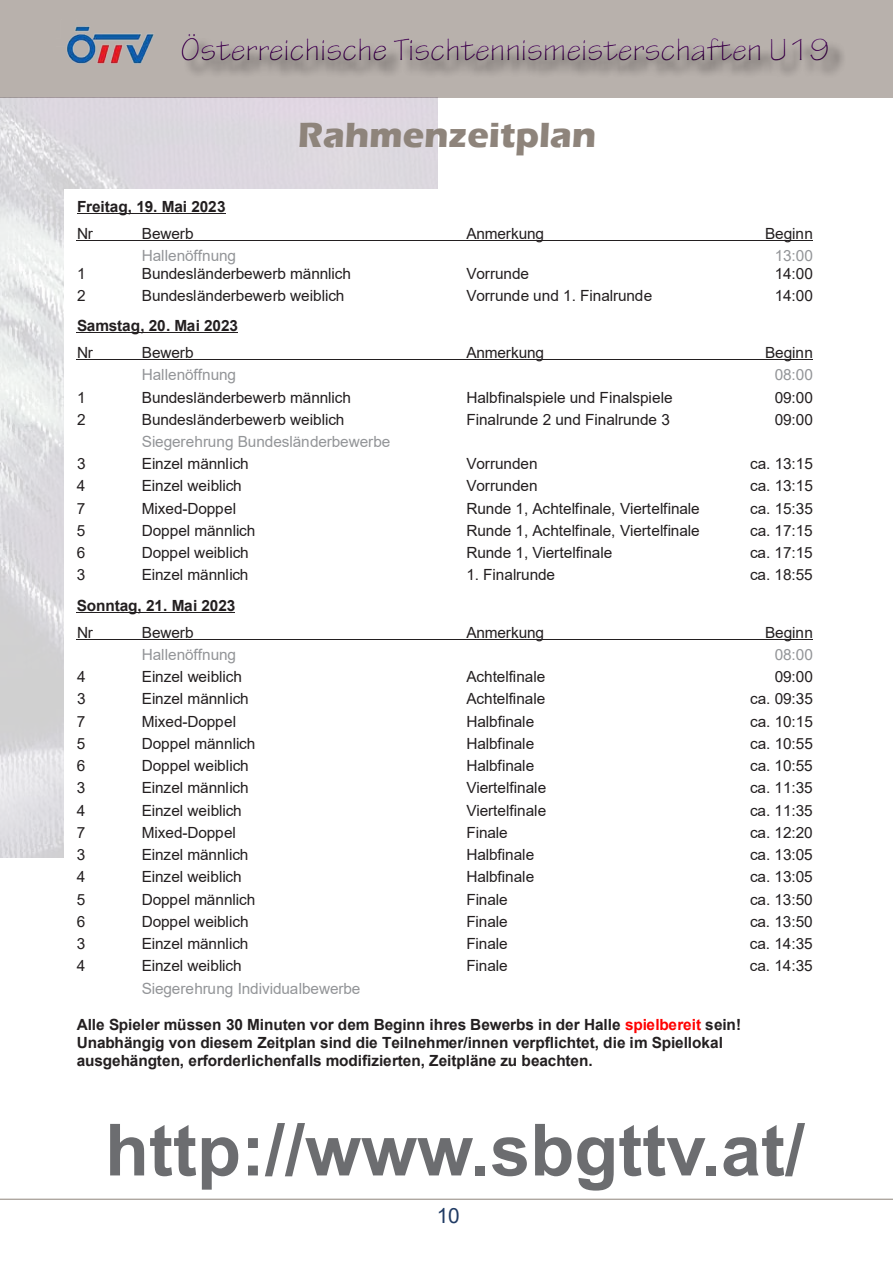
<style>
.page{position:relative;width:893px;height:1263px;background:#fff}
.page>*{position:absolute;margin:0;border:0;box-sizing:border-box;transform-origin:0 0}
.t1{font:700 72px "Arial";color:#6c6d70}
.t2{font:700 36px "Eras ITC";color:#8e847b}
.t3{font:33px "Tekton Pro";color:#4a1156}
.t4{font:21px "Arial";color:#203b64}
.t5{font:15.45px "Arial";letter-spacing:-.01em;color:#231f20}
.t6{font:700 15.45px/18.1px "Arial";letter-spacing:-.01em;color:#231f20}
.t7{font:15.45px "Arial";letter-spacing:-.01em;color:#939598}
.s1{color:#f00}
</style>
<div class="page">
<div style="left:0;top:0;width:893px;height:97px;background:#b8b1ac"></div>
<hr style="left:0;top:1199px;width:893px;height:1px;background:#8e847b">
<img style="left:0;top:97px;width:438px;height:761px">
<div style="left:184px;top:36px;width:663px;height:42px;background:#b3aca7"></div>
<div style="left:174px;top:26px;width:665px;height:45px;background:#231f20;opacity:.75"></div>
<img style="left:67px;top:26px;width:87px;height:38px">
<div style="left:64px;top:189px;width:764px;height:896px;background:#fff"></div>
<hr style="left:77px;top:213px;width:148px;height:1px;background:#231f20">
<hr style="left:77px;top:240px;width:736px;height:1px;background:#231f20">
<hr style="left:77px;top:332px;width:161px;height:1px;background:#231f20">
<hr style="left:77px;top:359px;width:736px;height:1px;background:#231f20">
<hr style="left:77px;top:612px;width:158px;height:1px;background:#231f20">
<hr style="left:77px;top:639px;width:736px;height:1px;background:#231f20">
<h3 class="t3" style="left:180px;top:31px;width:651px">Österreichische Tischtennismeisterschaften U19</h3>
<h2 class="t2" style="left:298px;top:115px;width:300px">Rahmenzeitplan</h2>
<p class="t6" style="left:77px;top:197px;width:150px">Freitag, 19. Mai 2023</p>
<p class="t5" style="left:77px;top:223px;width:18px">Nr</p>
<p class="t5" style="left:142px;top:223px;width:53px">Bewerb</p>
<p class="t5" style="left:466px;top:223px;width:79px">Anmerkung</p>
<p class="t5" style="left:765px;top:223px;width:49px">Beginn</p>
<p class="t7" style="left:142px;top:245px;width:96px">Hallenöffnung</p>
<p class="t7" style="left:775px;top:245px;width:40px">13:00</p>
<p class="t5" style="left:77px;top:263px;width:10px">1</p>
<p class="t5" style="left:142px;top:263px;width:211px">Bundesländerbewerb männlich</p>
<p class="t5" style="left:466px;top:263px;width:64px">Vorrunde</p>
<p class="t5" style="left:775px;top:263px;width:40px">14:00</p>
<p class="t5" style="left:77px;top:285px;width:10px">2</p>
<p class="t5" style="left:142px;top:285px;width:204px">Bundesländerbewerb weiblich</p>
<p class="t5" style="left:466px;top:285px;width:187px">Vorrunde und 1. Finalrunde</p>
<p class="t5" style="left:775px;top:285px;width:40px">14:00</p>
<p class="t6" style="left:77px;top:317px;width:163px">Samstag, 20. Mai 2023</p>
<p class="t5" style="left:77px;top:342px;width:18px">Nr</p>
<p class="t5" style="left:142px;top:342px;width:53px">Bewerb</p>
<p class="t5" style="left:466px;top:342px;width:79px">Anmerkung</p>
<p class="t5" style="left:765px;top:342px;width:49px">Beginn</p>
<p class="t7" style="left:142px;top:364px;width:96px">Hallenöffnung</p>
<p class="t7" style="left:775px;top:364px;width:40px">08:00</p>
<p class="t5" style="left:77px;top:387px;width:10px">1</p>
<p class="t5" style="left:142px;top:387px;width:211px">Bundesländerbewerb männlich</p>
<p class="t5" style="left:466px;top:387px;width:208px">Halbfinalspiele und Finalspiele</p>
<p class="t5" style="left:775px;top:387px;width:40px">09:00</p>
<p class="t5" style="left:77px;top:409px;width:10px">2</p>
<p class="t5" style="left:142px;top:409px;width:204px">Bundesländerbewerb weiblich</p>
<p class="t5" style="left:466px;top:409px;width:205px">Finalrunde 2 und Finalrunde 3</p>
<p class="t5" style="left:775px;top:409px;width:40px">09:00</p>
<p class="t7" style="left:142px;top:431px;width:250px">Siegerehrung Bundesländerbewerbe</p>
<p class="t5" style="left:77px;top:453px;width:10px">3</p>
<p class="t5" style="left:142px;top:453px;width:108px">Einzel männlich</p>
<p class="t5" style="left:466px;top:453px;width:73px">Vorrunden</p>
<p class="t5" style="left:750px;top:453px;width:64px">ca. 13:15</p>
<p class="t5" style="left:77px;top:475px;width:10px">4</p>
<p class="t5" style="left:142px;top:475px;width:102px">Einzel weiblich</p>
<p class="t5" style="left:466px;top:475px;width:73px">Vorrunden</p>
<p class="t5" style="left:750px;top:475px;width:64px">ca. 13:15</p>
<p class="t5" style="left:77px;top:498px;width:10px">7</p>
<p class="t5" style="left:142px;top:498px;width:96px">Mixed-Doppel</p>
<p class="t5" style="left:466px;top:498px;width:235px">Runde 1, Achtelfinale, Viertelfinale</p>
<p class="t5" style="left:750px;top:498px;width:64px">ca. 15:35</p>
<p class="t5" style="left:77px;top:520px;width:10px">5</p>
<p class="t5" style="left:142px;top:520px;width:115px">Doppel männlich</p>
<p class="t5" style="left:466px;top:520px;width:235px">Runde 1, Achtelfinale, Viertelfinale</p>
<p class="t5" style="left:750px;top:520px;width:64px">ca. 17:15</p>
<p class="t5" style="left:77px;top:542px;width:10px">6</p>
<p class="t5" style="left:142px;top:542px;width:108px">Doppel weiblich</p>
<p class="t5" style="left:466px;top:542px;width:147px">Runde 1, Viertelfinale</p>
<p class="t5" style="left:750px;top:542px;width:64px">ca. 17:15</p>
<p class="t5" style="left:77px;top:564px;width:10px">3</p>
<p class="t5" style="left:142px;top:564px;width:108px">Einzel männlich</p>
<p class="t5" style="left:466px;top:564px;width:90px">1. Finalrunde</p>
<p class="t5" style="left:750px;top:564px;width:64px">ca. 18:55</p>
<p class="t6" style="left:77px;top:596px;width:160px">Sonntag, 21. Mai 2023</p>
<p class="t5" style="left:77px;top:622px;width:18px">Nr</p>
<p class="t5" style="left:142px;top:622px;width:53px">Bewerb</p>
<p class="t5" style="left:466px;top:622px;width:79px">Anmerkung</p>
<p class="t5" style="left:765px;top:622px;width:49px">Beginn</p>
<p class="t7" style="left:142px;top:644px;width:96px">Hallenöffnung</p>
<p class="t7" style="left:775px;top:644px;width:40px">08:00</p>
<p class="t5" style="left:77px;top:666px;width:10px">4</p>
<p class="t5" style="left:142px;top:666px;width:102px">Einzel weiblich</p>
<p class="t5" style="left:466px;top:666px;width:80px">Achtelfinale</p>
<p class="t5" style="left:775px;top:666px;width:40px">09:00</p>
<p class="t5" style="left:77px;top:688px;width:10px">3</p>
<p class="t5" style="left:142px;top:688px;width:108px">Einzel männlich</p>
<p class="t5" style="left:466px;top:688px;width:80px">Achtelfinale</p>
<p class="t5" style="left:750px;top:688px;width:64px">ca. 09:35</p>
<p class="t5" style="left:77px;top:711px;width:10px">7</p>
<p class="t5" style="left:142px;top:711px;width:96px">Mixed-Doppel</p>
<p class="t5" style="left:466px;top:711px;width:69px">Halbfinale</p>
<p class="t5" style="left:750px;top:711px;width:64px">ca. 10:15</p>
<p class="t5" style="left:77px;top:733px;width:10px">5</p>
<p class="t5" style="left:142px;top:733px;width:115px">Doppel männlich</p>
<p class="t5" style="left:466px;top:733px;width:69px">Halbfinale</p>
<p class="t5" style="left:750px;top:733px;width:64px">ca. 10:55</p>
<p class="t5" style="left:77px;top:755px;width:10px">6</p>
<p class="t5" style="left:142px;top:755px;width:108px">Doppel weiblich</p>
<p class="t5" style="left:466px;top:755px;width:69px">Halbfinale</p>
<p class="t5" style="left:750px;top:755px;width:64px">ca. 10:55</p>
<p class="t5" style="left:77px;top:777px;width:10px">3</p>
<p class="t5" style="left:142px;top:777px;width:108px">Einzel männlich</p>
<p class="t5" style="left:466px;top:777px;width:81px">Viertelfinale</p>
<p class="t5" style="left:750px;top:777px;width:64px">ca. 11:35</p>
<p class="t5" style="left:77px;top:800px;width:10px">4</p>
<p class="t5" style="left:142px;top:800px;width:102px">Einzel weiblich</p>
<p class="t5" style="left:466px;top:800px;width:81px">Viertelfinale</p>
<p class="t5" style="left:750px;top:800px;width:64px">ca. 11:35</p>
<p class="t5" style="left:77px;top:822px;width:10px">7</p>
<p class="t5" style="left:142px;top:822px;width:96px">Mixed-Doppel</p>
<p class="t5" style="left:466px;top:822px;width:43px">Finale</p>
<p class="t5" style="left:750px;top:822px;width:64px">ca. 12:20</p>
<p class="t5" style="left:77px;top:844px;width:10px">3</p>
<p class="t5" style="left:142px;top:844px;width:108px">Einzel männlich</p>
<p class="t5" style="left:466px;top:844px;width:69px">Halbfinale</p>
<p class="t5" style="left:750px;top:844px;width:64px">ca. 13:05</p>
<p class="t5" style="left:77px;top:866px;width:10px">4</p>
<p class="t5" style="left:142px;top:866px;width:102px">Einzel weiblich</p>
<p class="t5" style="left:466px;top:866px;width:69px">Halbfinale</p>
<p class="t5" style="left:750px;top:866px;width:64px">ca. 13:05</p>
<p class="t5" style="left:77px;top:889px;width:10px">5</p>
<p class="t5" style="left:142px;top:889px;width:115px">Doppel männlich</p>
<p class="t5" style="left:466px;top:889px;width:43px">Finale</p>
<p class="t5" style="left:750px;top:889px;width:64px">ca. 13:50</p>
<p class="t5" style="left:77px;top:911px;width:10px">6</p>
<p class="t5" style="left:142px;top:911px;width:108px">Doppel weiblich</p>
<p class="t5" style="left:466px;top:911px;width:43px">Finale</p>
<p class="t5" style="left:750px;top:911px;width:64px">ca. 13:50</p>
<p class="t5" style="left:77px;top:933px;width:10px">3</p>
<p class="t5" style="left:142px;top:933px;width:108px">Einzel männlich</p>
<p class="t5" style="left:466px;top:933px;width:43px">Finale</p>
<p class="t5" style="left:750px;top:933px;width:64px">ca. 14:35</p>
<p class="t5" style="left:77px;top:955px;width:10px">4</p>
<p class="t5" style="left:142px;top:955px;width:102px">Einzel weiblich</p>
<p class="t5" style="left:466px;top:955px;width:43px">Finale</p>
<p class="t5" style="left:750px;top:955px;width:64px">ca. 14:35</p>
<p class="t7" style="left:142px;top:978px;width:220px">Siegerehrung Individualbewerbe</p>
<p class="t6" style="left:77px;top:1016px;width:666px">Alle Spieler müssen 30 Minuten vor dem Beginn ihres Bewerbs in der Halle <span class="s1">spielbereit</span> sein!<br>Unabhängig von diesem Zeitplan sind die Teilnehmer/innen verpflichtet, die im Spiellokal ausgehängten, erforderlichenfalls modifizierten, Zeitpläne zu beachten.</p>
<h1 class="t1" style="left:105px;top:1099px;width:701px">http://www.sbgttv.at/</h1>
<h3 class="t4" style="left:437px;top:1201px;width:25px">10</h3>
</div>
